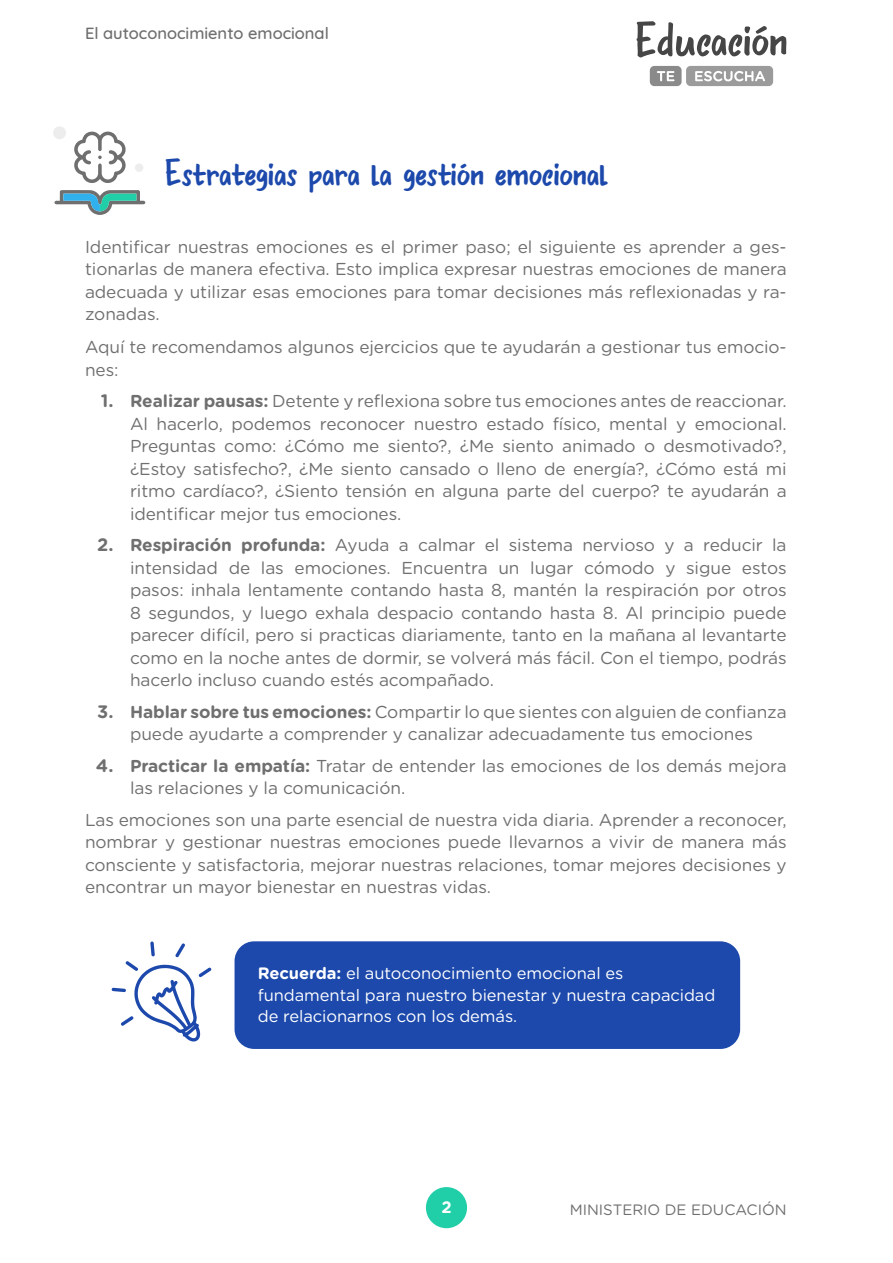
<style>
.page{position:relative;width:893px;height:1263px;background:#fff}
.page>*{position:absolute;margin:0;border:0;box-sizing:border-box;transform-origin:0 0}
.t1{font:39px "DK Bupkis";letter-spacing:-.005em;color:#1c49ab}
.Cuerpo_de_texto_ETE{font:17.25px/22.5px "Gotham Rounded";letter-spacing:-.005em;color:#706f6f;text-align:justify}
.Cuerpo_de_texto_ETE-2{font:16.5px/21.3px "Gotham Rounded";letter-spacing:-.005em;color:#fff}
.t2{font:500 16.5px "Quicksand";color:#706f6f}
.t3{font:700 16.5px "Gotham Rounded";color:#fff}
.t4{font:15px "Gotham Rounded";color:#706f6f}
.s1{font-weight:700;font-size:18px}
.s2{font-weight:700}
</style>
<div class="page">
<div style="left:426px;top:1187px;width:41px;height:41px;background:#20cea8;border-radius:50%"></div>
<svg style="left:637px;top:21px;width:150px;height:36px"></svg>
<div style="left:686px;top:66px;width:87px;height:20px;background:#9b9b9b;border-radius:4px"></div>
<svg style="left:695px;top:71px;width:70px;height:10px"></svg>
<div style="left:650px;top:66px;width:32px;height:20px;background:#8a8a8a;border-radius:4px"></div>
<svg style="left:657px;top:71px;width:17px;height:10px"></svg>
<svg style="left:74px;top:131px;width:52px;height:52px"></svg>
<svg style="left:55px;top:190px;width:90px;height:25px"></svg>
<div style="left:53px;top:126px;width:13px;height:13px;background:#ededed;border-radius:50%"></div>
<div style="left:135px;top:163px;width:8px;height:9px;background:#ededed;border-radius:50%"></div>
<div style="left:235px;top:941px;width:505px;height:108px;background:#1c49ab;border-radius:20px"></div>
<svg style="left:112px;top:941px;width:99px;height:100px"></svg>
<p class="t2" style="left:85px;top:19px;width:245px">El autoconocimiento emocional</p>
<p class="t1" style="left:165px;top:151px;width:445px">Estrategias para la gestión emocional</p>
<p class="Cuerpo_de_texto_ETE" style="left:85px;top:234px;width:703px">Identificar nuestras emociones es el primer paso; el siguiente es aprender a ges&shy;tionarlas de manera efectiva. Esto implica expresar nuestras emociones de manera adecuada y utilizar esas emociones para tomar decisiones más reflexionadas y ra&shy;zonadas.</p>
<p class="Cuerpo_de_texto_ETE" style="left:85px;top:335px;width:703px">Aquí te recomendamos algunos ejercicios que te ayudarán a gestionar tus emocio&shy;nes:</p>
<p class="Cuerpo_de_texto_ETE" style="left:130px;top:389px;width:658px;text-indent:-29px"><span class="s1">1.</span> <span class="s2">Realizar pausas:</span> Detente y reflexiona sobre tus emociones antes de reaccionar.<br>Al hacerlo, podemos reconocer nuestro estado físico, mental y emocional.<br>Preguntas como: ¿Cómo me siento?, ¿Me siento animado o desmotivado?, ¿Estoy satisfecho?, ¿Me siento cansado o lleno de energía?, ¿Cómo está mi ritmo cardíaco?, ¿Siento tensión en alguna parte del cuerpo? te ayudarán a identificar mejor tus emociones.</p>
<p class="Cuerpo_de_texto_ETE" style="left:130px;top:533px;width:658px;text-indent:-33px"><span class="s1">2.</span> <span class="s2">Respiración profunda:</span> Ayuda a calmar el sistema nervioso y a reducir la intensidad de las emociones. Encuentra un lugar cómodo y sigue estos pasos: inhala lentamente contando hasta 8, mantén la respiración por otros 8 segundos, y luego exhala despacio contando hasta 8. Al principio puede parecer difícil, pero si practicas diariamente, tanto en la mañana al levantarte como en la noche antes de dormir, se volverá más fácil. Con el tiempo, podrás hacerlo incluso cuando estés acompañado.</p>
<p class="Cuerpo_de_texto_ETE" style="left:97px;top:699px;width:691px;text-align:center"><span class="s1">3.</span> <span class="s2">Hablar sobre tus emociones:</span> Compartir lo que sientes con alguien de confianza puede ayudarte a comprender y canalizar adecuadamente tus emociones</p>
<p class="Cuerpo_de_texto_ETE" style="left:130px;top:753px;width:658px;text-indent:-34px"><span class="s1">4.</span> <span class="s2">Practicar la empatía:</span> Tratar de entender las emociones de los demás mejora las relaciones y la comunicación.</p>
<p class="Cuerpo_de_texto_ETE" style="left:85px;top:807px;width:703px">Las emociones son una parte esencial de nuestra vida diaria. Aprender a reconocer, nombrar y gestionar nuestras emociones puede llevarnos a vivir de manera más consciente y satisfactoria, mejorar nuestras relaciones, tomar mejores decisiones y encontrar un mayor bienestar en nuestras vidas.</p>
<p class="Cuerpo_de_texto_ETE-2" style="left:258px;top:962px;width:459px"><span class="s2">Recuerda:</span> el autoconocimiento emocional es fundamental para nuestro bienestar y nuestra capacidad de relacionarnos con los demás.</p>
<p class="t3" style="left:441px;top:1195px;width:12px">2</p>
<p class="t4" style="left:570px;top:1199px;width:218px">MINISTERIO DE EDUCACIÓN</p>
</div>
